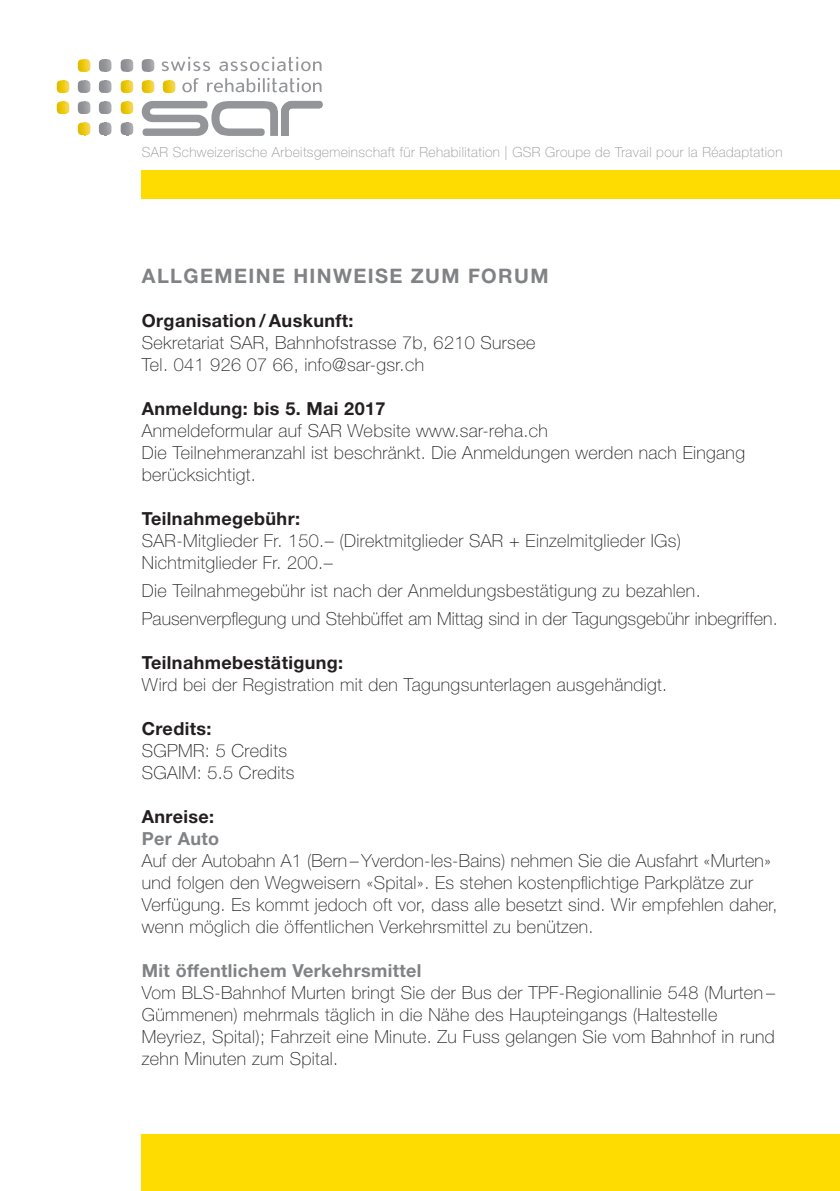
<style>
.page{position:relative;width:840px;height:1191px;background:#fff}
.page>*{position:absolute;margin:0;border:0;box-sizing:border-box;transform-origin:0 0}
.t1{font:700 20px "Helvetica Neue LT Std";letter-spacing:.07em;color:#808285}
.t2{font:100 18px/22px "Helvetica Neue LT Std";letter-spacing:.02em;color:#231f20}
.t3{font:700 18px "Helvetica Neue LT Std";letter-spacing:.02em;color:#231f20}
.t4{font:700 18px "Helvetica Neue LT Std";letter-spacing:.02em;color:#808285}
.t5{font:100 14px "Helvetica Neue LT Std";letter-spacing:.03em;color:#939598}
</style>
<div class="page">
<div style="left:142px;top:170px;width:697px;height:28px;background:#ffdc01"></div>
<svg style="left:142px;top:101px;width:180px;height:35px"></svg>
<svg style="left:182px;top:78px;width:139px;height:14px"></svg>
<svg style="left:162px;top:57px;width:159px;height:14px"></svg>
<svg style="left:121px;top:80px;width:12px;height:13px"></svg>
<svg style="left:121px;top:101px;width:12px;height:13px"></svg>
<svg style="left:121px;top:122px;width:12px;height:13px"></svg>
<svg style="left:57px;top:101px;width:12px;height:13px"></svg>
<svg style="left:163px;top:80px;width:12px;height:13px"></svg>
<svg style="left:99px;top:80px;width:12px;height:13px"></svg>
<svg style="left:99px;top:101px;width:12px;height:13px"></svg>
<svg style="left:99px;top:122px;width:12px;height:13px"></svg>
<svg style="left:142px;top:80px;width:12px;height:13px"></svg>
<svg style="left:78px;top:80px;width:12px;height:13px"></svg>
<svg style="left:78px;top:101px;width:12px;height:13px"></svg>
<svg style="left:78px;top:122px;width:12px;height:13px"></svg>
<svg style="left:121px;top:59px;width:12px;height:13px"></svg>
<svg style="left:99px;top:59px;width:12px;height:13px"></svg>
<svg style="left:142px;top:59px;width:12px;height:13px"></svg>
<svg style="left:57px;top:80px;width:12px;height:13px"></svg>
<svg style="left:78px;top:59px;width:12px;height:13px"></svg>
<div style="left:142px;top:1134px;width:697px;height:57px;background:#ffdc01"></div>
<p class="t5" style="left:142px;top:144px;width:641px">SAR Schweizerische Arbeitsgemeinschaft für Rehabilitation | GSR Groupe de Travail pour la Réadaptation</p>
<p class="t1" style="left:142px;top:264px;width:408px">ALLGEMEINE HINWEISE ZUM FORUM</p>
<p class="t3" style="left:142px;top:310px;width:213px">Organisation / Auskunft:</p>
<p class="t2" style="left:142px;top:332px;width:395px">Sekretariat SAR, Bahnhofstrasse 7b, 6210 Sursee<br>Tel. 041 926 07 66, info@sar-gsr.ch</p>
<p class="t3" style="left:142px;top:398px;width:245px">Anmeldung: bis 5. Mai 2017</p>
<p class="t2" style="left:142px;top:420px;width:604px">Anmeldeformular auf SAR Website www.sar-reha.ch<br>Die Teilnehmeranzahl ist beschränkt. Die Anmeldungen werden nach Eingang berücksichtigt.</p>
<p class="t3" style="left:142px;top:508px;width:160px">Teilnahmegebühr:</p>
<p class="t2" style="left:142px;top:530px;width:540px">SAR-Mitglieder Fr. 150.– (Direktmitglieder SAR + Einzelmitglieder IGs)<br>Nichtmitglieder Fr. 200.–</p>
<p class="t2" style="left:142px;top:577px;width:637px;line-height:27.6px">Die Teilnahmegebühr ist nach der Anmeldungsbestätigung zu bezahlen.<br>Pausenverpflegung und Stehbüffet am Mittag sind in der Tagungsgebühr inbegriffen.</p>
<p class="t3" style="left:142px;top:651px;width:203px">Teilnahmebestätigung:</p>
<p class="t2" style="left:142px;top:673px;width:526px">Wird bei der Registration mit den Tagungsunterlagen ausgehändigt.</p>
<p class="t3" style="left:142px;top:717px;width:71px">Credits:</p>
<p class="t2" style="left:142px;top:739px;width:154px">SGPMR: 5 Credits<br>SGAIM: 5.5 Credits</p>
<p class="t3" style="left:142px;top:805px;width:74px">Anreise:</p>
<p class="t4" style="left:142px;top:827px;width:79px">Per Auto</p>
<p class="t2" style="left:142px;top:849px;width:636px">Auf der Autobahn A1 (Bern – Yverdon-les-Bains) nehmen Sie die Ausfahrt «Murten» und folgen den Wegweisern «Spital». Es stehen kostenpflichtige Parkplätze zur Verfügung. Es kommt jedoch oft vor, dass alle besetzt sind. Wir empfehlen daher, wenn möglich die öffentlichen Verkehrsmittel zu benützen.</p>
<p class="t4" style="left:142px;top:959px;width:281px">Mit öffentlichem Verkehrsmittel</p>
<p class="t2" style="left:142px;top:981px;width:634px">Vom BLS-Bahnhof Murten bringt Sie der Bus der TPF-Regionallinie 548 (Murten – Gümmenen) mehrmals täglich in die Nähe des Haupteingangs (Haltestelle Meyriez, Spital); Fahrzeit eine Minute. Zu Fuss gelangen Sie vom Bahnhof in rund zehn Minuten zum Spital.</p>
</div>
